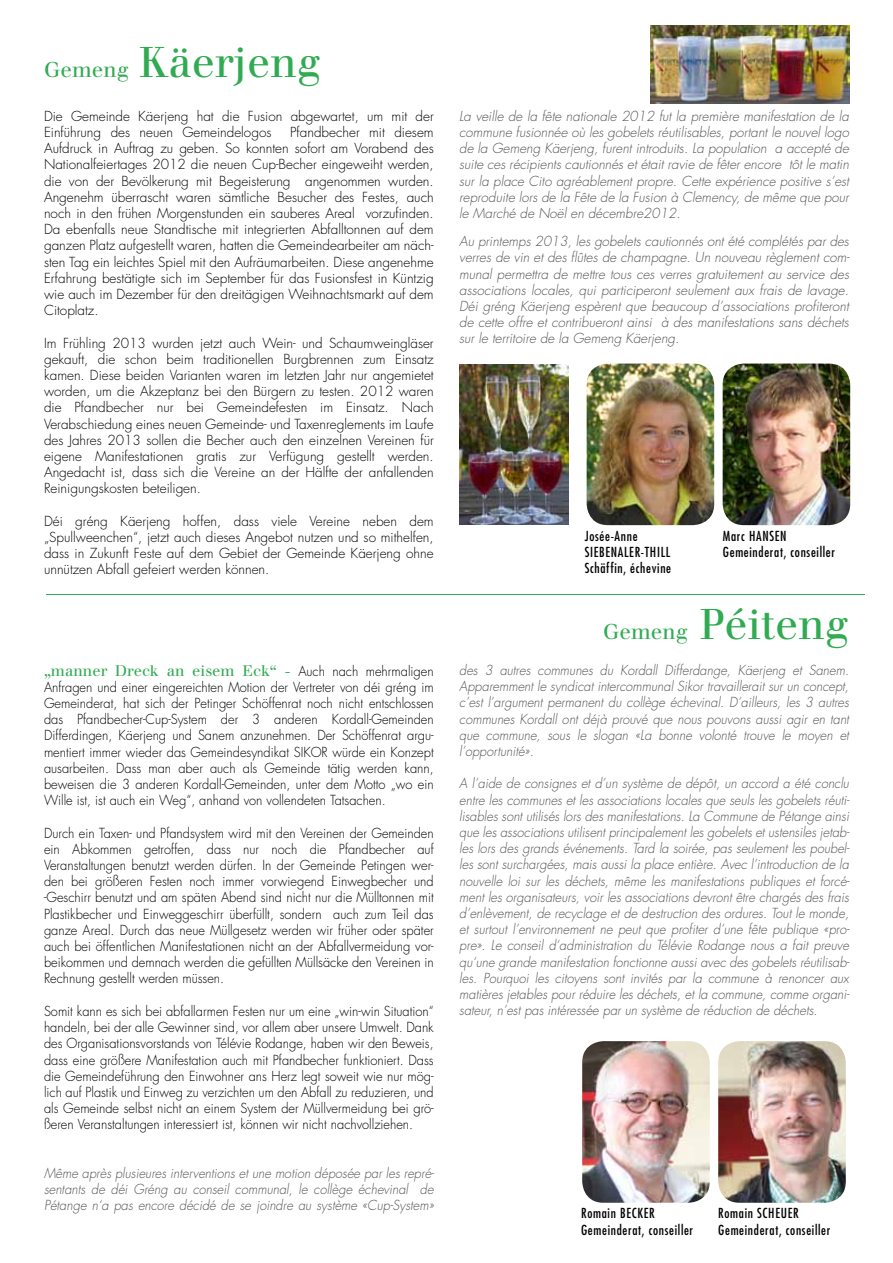
<style>
.page{position:relative;width:893px;height:1263px;background:#fff}
.page>*{position:absolute;margin:0;border:0;box-sizing:border-box;transform-origin:0 0}
.t1{font:42px "Justus Oldstyle";color:#31ab52}
.t2{font:15px "Justus Oldstyle";color:#31ab52}
.t3{font:300 13.5px/16.2px "Futura Std";color:#000;text-align:justify;scale:.95 1}
.t4{font:italic 300 13.5px/16.2px "Futura Std";color:#565656;text-align:justify;scale:.95 1}
.t5{font:300 13.5px/16.2px "Futura Std";color:#000;text-align:justify}
.t6{font:italic 300 13.5px/16.2px "Futura Std";color:#565656;text-align:justify}
.t7{font:condensed 13.5px/16.2px "Futura Std";letter-spacing:.05em;color:#000}
.s1{font-size:21px}
.s2{font-family:"Futura Std";font-weight:300;font-size:13.5px;color:#000}
</style>
<div class="page">
<img style="left:582px;top:1041px;width:128px;height:162px">
<img style="left:718px;top:1041px;width:128px;height:162px">
<img style="left:587px;top:364px;width:127px;height:161px">
<img style="left:723px;top:364px;width:127px;height:161px">
<hr style="left:46px;top:594px;width:818px;height:1px;background:#31ab52">
<img style="left:650px;top:26px;width:199px;height:77px">
<img style="left:460px;top:365px;width:109px;height:159px">
<h1 class="t1" style="left:44px;top:37px;width:278px"><span class="s1">Gemeng</span> Käerjeng</h1>
<p class="t5" style="left:44px;top:108px;width:391px">Die Gemeinde Käerjeng hat die Fusion abgewartet, um mit der<br>Einführung des neuen Gemeindelogos</p>
<p class="t5" style="left:44px;top:124px;width:391px;text-indent:246px">Pfandbecher mit diesem Aufdruck in Auftrag zu geben. So konnten sofort am Vorabend des Nationalfeiertages 2012 die neuen Cup-Becher eingeweiht werden, die von der Bevölkerung mit Begeisterung angenommen wurden.<br>Angenehm überrascht waren sämtliche Besucher des Festes, auch noch in den frühen Morgenstunden ein sauberes Areal vorzufinden.<br>Da ebenfalls neue Standtische mit integrierten Abfalltonnen auf dem ganzen Platz aufgestellt waren, hatten die Gemeindearbeiter am näch&shy;sten Tag ein leichtes Spiel mit den Aufräumarbeiten. Diese angenehme Erfahrung bestätigte sich im September für das Fusionsfest in Küntzig wie auch im Dezember für den dreitägigen Weihnachtsmarkt auf dem Citoplatz.</p>
<p class="t5" style="left:44px;top:335px;width:391px">Im Frühling 2013 wurden jetzt auch Wein- und Schaumweingläser gekauft, die schon beim traditionellen Burgbrennen zum Einsatz kamen. Diese beiden Varianten waren im letzten Jahr nur angemietet worden, um die Akzeptanz bei den Bürgern zu testen. 2012 waren die Pfandbecher nur bei Gemeindefesten im Einsatz. Nach Verabschiedung eines neuen Gemeinde- und Taxenreglements im Laufe des Jahres 2013 sollen die Becher auch den einzelnen Vereinen für eigene Manifestationen gratis zur Verfügung gestellt werden.<br>Angedacht ist, dass sich die Vereine an der Hälfte der anfallenden Reinigungskosten beteiligen.</p>
<p class="t5" style="left:44px;top:513px;width:391px">Déi gréng Käerjeng hoffen, dass viele Vereine neben dem „Spullweenchen“, jetzt auch dieses Angebot nutzen und so mithelfen, dass in Zukunft Feste auf dem Gebiet der Gemeinde Käerjeng ohne unnützen Abfall gefeiert werden können.</p>
<p class="t2" style="left:44px;top:661px;width:391px">„manner Dreck an eisem Eck“ - <span class="s2">Auch nach mehrmaligen</span></p>
<p class="t3" style="left:44px;top:679px;width:412px">Anfragen und einer eingereichten Motion der Vertreter von déi gréng im Gemeinderat, hat sich der Petinger Schöffenrat noch nicht entschlossen das Pfandbecher-Cup-System der 3 anderen Kordall-Gemeinden Differdingen, Käerjeng und Sanem anzunehmen. Der Schöffenrat argu&shy;mentiert immer wieder das Gemeindesyndikat SIKOR würde ein Konzept ausarbeiten. Dass man aber auch als Gemeinde tätig werden kann, beweisen die 3 anderen Kordall-Gemeinden, unter dem Motto „wo ein Wille ist, ist auch ein Weg“, anhand von vollendeten Tatsachen.</p>
<p class="t3" style="left:44px;top:825px;width:412px">Durch ein Taxen- und Pfandsystem wird mit den Vereinen der Gemeinden ein Abkommen getroffen, dass nur noch die Pfandbecher auf Veranstaltungen benutzt werden dürfen. In der Gemeinde Petingen wer&shy;den bei größeren Festen noch immer vorwiegend Einwegbecher und -Geschirr benutzt und am späten Abend sind nicht nur die Mülltonnen mit Plastikbecher und Einweggeschirr überfüllt, sondern auch zum Teil das ganze Areal. Durch das neue Müllgesetz werden wir früher oder später auch bei öffentlichen Manifestationen nicht an der Abfallvermeidung vor&shy;beikommen und demnach werden die gefüllten Müllsäcke den Vereinen in Rechnung gestellt werden müssen.</p>
<p class="t3" style="left:44px;top:1003px;width:412px">Somit kann es sich bei abfallarmen Festen nur um eine „win-win Situation“ handeln, bei der alle Gewinner sind, vor allem aber unsere Umwelt. Dank des Organisationsvorstands von Télévie Rodange, haben wir den Beweis, dass eine größere Manifestation auch mit Pfandbecher funktioniert. Dass die Gemeindeführung den Einwohner ans Herz legt soweit wie nur mög&shy;lich auf Plastik und Einweg zu verzichten um den Abfall zu reduzieren, und als Gemeinde selbst nicht an einem System der Müllvermeidung bei grö&shy;ßeren Veranstaltungen interessiert ist, können wir nicht nachvollziehen.</p>
<p class="t4" style="left:44px;top:1165px;width:412px">Même après plusieures interventions et une motion déposée par les repré&shy;sentants de déi Gréng au conseil communal, le collège échevinal de Pétange n‘a pas encore décidé de se joindre au système «Cup-System»</p>
<p class="t6" style="left:459px;top:108px;width:391px">La veille de la fête nationale 2012 fut la première manifestation de la commune fusionnée où les gobelets réutilisables, portant le nouvel logo de la Gemeng Käerjeng, furent intro duits. La population a accepté de suite ces récipients cautionnés et était ravie de fêter encore tôt le matin sur la place Cito agréablement propre. Cette expérience positive s’est reproduite lors de la Fête de la Fusion à Clemency, de même que pour le Marché de Noël en décembre2012.</p>
<p class="t6" style="left:459px;top:233px;width:392px">Au printemps 2013, les gobelets cautionnés ont été complétés par des verres de vin et des flûtes de champagne. Un nouveau règlement com&shy;munal permettra de mettre tous ces verres gratuitement au service des associations locales, qui participeront seulement aux frais de lavage.<br>Déi gréng Käerjeng espèrent que beaucoup d’associations profiteront de cette offre et contribueront ainsi à des manifestations sans déchets sur le territoire de la Gemeng Käerjeng.</p>
<p class="t7" style="left:585px;top:528px;width:88px">Josée-Anne<br>SIEBENALER-THILL<br>Schäffin, échevine</p>
<p class="t7" style="left:723px;top:528px;width:114px">Marc HANSEN<br>Gemeinderat, conseiller</p>
<h1 class="t1" style="left:603px;top:599px;width:247px"><span class="s1">Gemeng</span> Péiteng</h1>
<p class="t4" style="left:459px;top:662px;width:412px">des 3 autres communes du Kordall Differdange, Käerjeng et Sanem.<br>Apparemment le syndicat intercommunal Sikor travaillerait sur un concept, c’est l’argument permanent du collège échevinal. D’ailleurs, les 3 autres communes Kordall ont déjà prouvé que nous pouvons aussi agir en tant que commune, sous le slogan «La bonne volonté trouve le moyen et l’opportunité».</p>
<p class="t4" style="left:459px;top:776px;width:412px">A l’aide de consignes et d’un système de dépôt, un accord a été conclu entre les communes et les associations locales que seuls les gobelets réuti&shy;lisables sont utilisés lors des manifestations. La Commune de Pétange ainsi que les associations utilisent principalement les gobelets et ustensiles jetab&shy;les lors des grands événements. Tard la soirée, pas seulement les poubel&shy;les sont surchargées, mais aussi la place entière. Avec l’introduction de la nouvelle loi sur les déchets, même les manifestations publiques et forcé&shy;ment les organisateurs, voir les associations devront être chargés des frais d’enlèvement, de recyclage et de destruction des ordures. Tout le monde, et surtout l’environnement ne peut que profiter d’une fête publique «pro&shy;pre». Le conseil d‘administration du Télévie Rodange nous a fait preuve qu‘une grande manifestation fonctionne aussi avec des gobelets réutilisab&shy;les. Pourquoi les citoyens sont invités par la commune à renoncer aux matières jetables pour réduire les déchets, et la commune, comme organi&shy;sateur, n’est pas intéressée par un système de réduction de déchets.</p>
<p class="t7" style="left:581px;top:1205px;width:114px">Romain BECKER<br>Gemeinderat, conseiller</p>
<p class="t7" style="left:718px;top:1205px;width:114px">Romain SCHEUER<br>Gemeinderat, conseiller</p>
</div>
